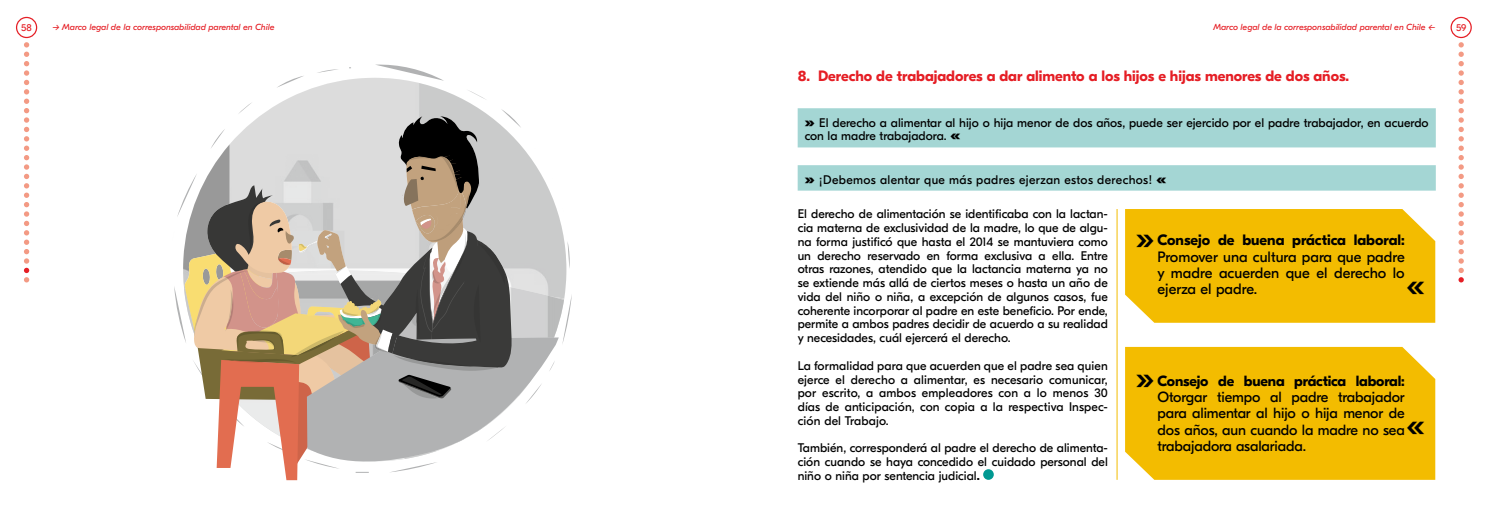
<style>
.page{position:relative;width:1489px;height:532px;background:#fff}
.page>*{position:absolute;margin:0;border:0;box-sizing:border-box;transform-origin:0 0}
.t1{font:38.88px "GT Eesti Pro Display";color:#000}
.t2{font:15px/16.2px "GT Eesti Pro Display";color:#000;text-align:justify}
.t3{font:700 15px "GT Eesti Pro Display";color:#e51e25}
.t4{font:700 15px "GT Eesti Pro Display";color:#000}
.t5{font:14.75px/16.2px "GT Eesti Pro Display";letter-spacing:-.01em;color:#000;text-align:justify}
.t6{font:700 14.75px "GT Eesti Pro Display";letter-spacing:-.01em;color:#000}
.t7{font:12.5px/13.8px "GT Eesti Pro Display";color:#000;text-align:justify}
.t8{font:12.5px "GT Eesti Pro Display";letter-spacing:.025em;color:#000}
.t9{font:10px "GT Eesti Pro Display";color:#e51e25}
.t10{font:italic 8.75px "GT Eesti Pro Display";color:#e51e25}
.s1{font-weight:800;font-size:15px}
.s2{font-weight:700}
</style>
<div class="page">
<svg style="left:542px;top:176px;width:24px;height:90px;fill:#cacbcb"></svg>
<img style="left:542px;top:270px;width:22px;height:67px">
<svg style="left:551px;top:293px;width:21px;height:51px"></svg>
<svg style="left:561px;top:203px;width:3px;height:12px"></svg>
<svg style="left:567px;top:242px;width:3px;height:26px"></svg>
<svg style="left:551px;top:176px;width:3px;height:5px"></svg>
<svg style="left:542px;top:337px;width:17px;height:34px"></svg>
<svg style="left:174px;top:64px;width:368px;height:416px"></svg>
<div style="left:16px;top:17px;width:21px;height:21px;border:1px solid #e51e25;border-radius:50%"></div>
<div style="left:1450px;top:17px;width:21px;height:21px;border:1px solid #e51e25;border-radius:50%"></div>
<div style="left:1125px;top:209px;width:310px;height:113px;background:#f3bc00"></div>
<div style="left:1125px;top:347px;width:310px;height:132px;background:#f3bc00"></div>
<svg style="left:797px;top:108px;width:638px;height:82px;fill:#a4d6d4"></svg>
<div style="left:983px;top:469px;width:10px;height:10px;background:#009992;border-radius:50%"></div>
<hr style="left:1116px;top:209px;width:1px;height:270px;background:#f3bc00">
<svg style="left:1458px;top:42px;width:5px;height:240px"></svg>
<svg style="left:24px;top:42px;width:5px;height:240px"></svg>
<p class="t9" style="left:21px;top:22px;width:12px">58</p>
<p class="t10" style="left:53px;top:22px;width:223px">→ Marco legal de la corresponsabilidad parental en Chile</p>
<p class="t10" style="left:1213px;top:22px;width:223px">Marco legal de la corresponsabilidad parental en Chile ←</p>
<p class="t9" style="left:1455px;top:22px;width:12px">59</p>
<p class="t3" style="left:797px;top:67px;width:553px">8. Derecho de trabajadores a dar alimento a los hijos e hijas menores de dos años.</p>
<p class="t7" style="left:804px;top:116px;width:625px"><span class="s1">»</span> El derecho a alimentar al hijo o hija menor de dos años, puede ser ejercido por el padre trabajador, en acuerdo con la madre trabajadora. <span class="s1">«</span></p>
<p class="t8" style="left:804px;top:172px;width:363px"><span class="s1">»</span> ¡Debemos alentar que más padres ejerzan estos derechos! <span class="s1">«</span></p>
<p class="t7" style="left:797px;top:207px;width:312px">El derecho de alimentación se identificaba con la lactan&shy;cia materna de exclusividad de la madre, lo que de algu&shy;na forma justificó que hasta el 2014 se mantuviera como un derecho reservado en forma exclusiva a ella. Entre otras razones, atendido que la lactancia materna ya no se extiende más allá de ciertos meses o hasta un año de vida del niño o niña, a excepción de algunos casos, fue coherente incorporar al padre en este beneficio. Por ende, permite a ambos padres decidir de acuerdo a su realidad y necesidades, cuál ejercerá el derecho.</p>
<p class="t7" style="left:797px;top:359px;width:312px">La formalidad para que acuerden que el padre sea quien ejerce el derecho a alimentar, es necesario comunicar, por escrito, a ambos empleadores con a lo menos 30 días de anticipación, con copia a la respectiva Inspec&shy;ción del Trabajo.</p>
<p class="t7" style="left:797px;top:441px;width:312px">También, corresponderá al padre el derecho de alimenta&shy;ción cuando se haya concedido el cuidado personal del niño o niña por sentencia judicial<span class="s2">.</span></p>
<h1 class="t1" style="left:1136px;top:215px;width:20px">»</h1>
<p class="t4" style="left:1157px;top:232px;width:249px">Consejo de buena práctica laboral:</p>
<p class="t2" style="left:1157px;top:248px;width:249px">Promover una cultura para que padre y madre acuerden que el derecho lo ejerza el padre.</p>
<h1 class="t1" style="left:1406px;top:262px;width:20px">«</h1>
<h1 class="t1" style="left:1136px;top:355px;width:20px">»</h1>
<p class="t6" style="left:1157px;top:372px;width:249px">Consejo de buena práctica laboral:</p>
<p class="t5" style="left:1157px;top:389px;width:249px">Otorgar tiempo al padre trabajador para alimentar al hijo o hija menor de dos años, aun cuando la madre no sea trabajadora asalariada.</p>
<h1 class="t1" style="left:1406px;top:402px;width:20px">«</h1>
</div>
